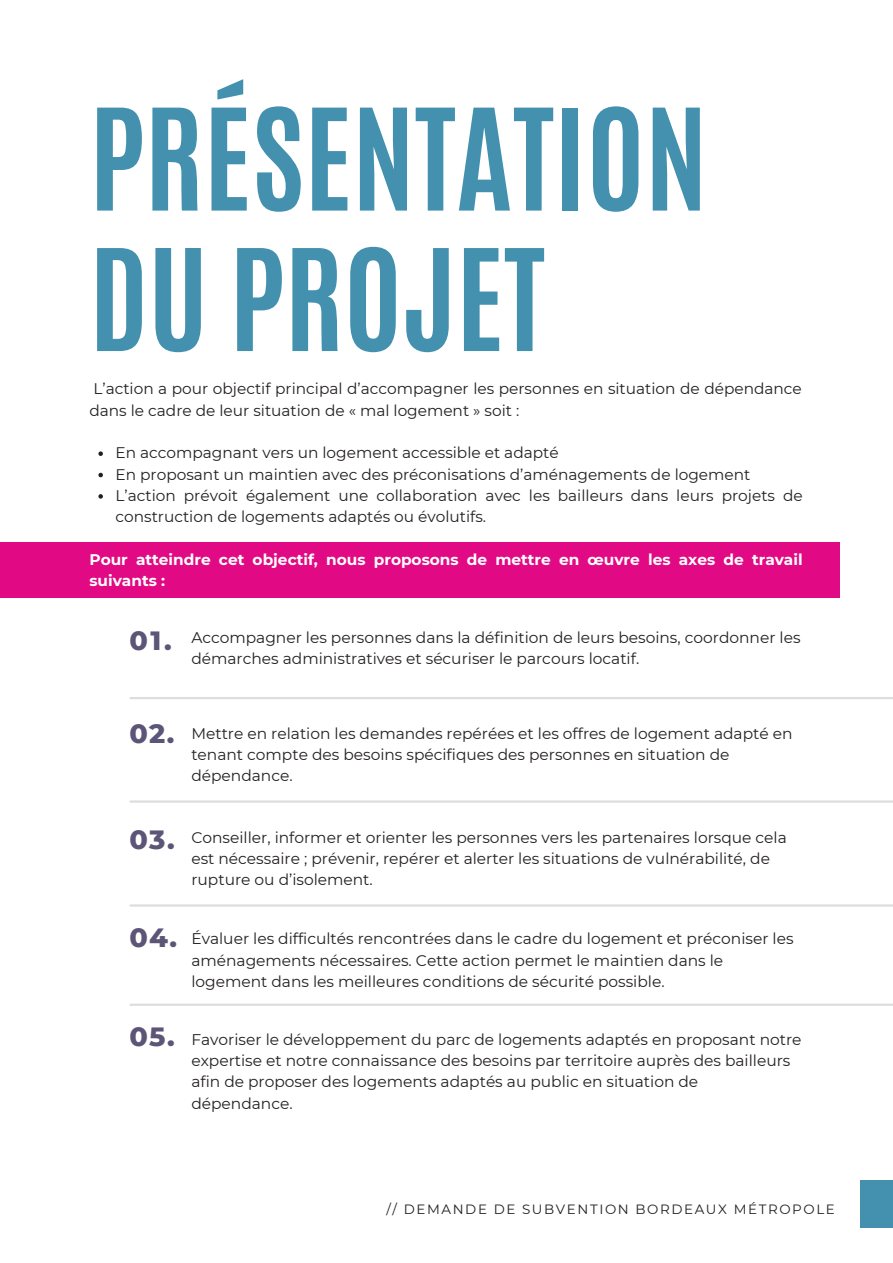
<style>
.page{position:relative;width:893px;height:1263px;background:#fff}
.page>*{position:absolute;margin:0;border:0;box-sizing:border-box;transform-origin:0 0}
.t1{font:700 119.85px/140.4px "Antonio";color:#4491af}
.t2{font:800 27px "Montserrat";letter-spacing:.055em;color:#5c5577}
.t3{font:15.45px/21.3px "Montserrat";color:#231f20}
.t4{font:15.3px/21.3px "Montserrat";color:#231f20}
.t5{font:700 15.3px/21.3px "Montserrat";color:#fff}
.t6{font:13.5px "Montserrat";letter-spacing:.12em;color:#231f20}
</style>
<div class="page">
<div style="left:860px;top:1181px;width:32px;height:47px;background:#4491af"></div>
<div style="left:0;top:542px;width:840px;height:56px;background:#e20984"></div>
<hr style="left:130px;top:697px;width:762px;height:2px;background:#dedddd">
<hr style="left:130px;top:800px;width:762px;height:3px;background:#dedddd">
<hr style="left:130px;top:904px;width:762px;height:3px;background:#dedddd">
<hr style="left:130px;top:1004px;width:762px;height:2px;background:#dedddd">
<svg style="left:98px;top:451px;width:5px;height:5px"></svg>
<svg style="left:98px;top:473px;width:5px;height:4px"></svg>
<svg style="left:98px;top:494px;width:5px;height:5px"></svg>
<h1 class="t1" style="left:89px;top:90px;width:619px">PRÉSENTATION<br>DU PROJET</h1>
<p class="t4" style="left:89px;top:378px;width:714px">L’action a pour objectif principal d’accompagner les personnes en situation de dépendance dans le cadre de leur situation de « mal logement » soit :</p>
<p class="t4" style="left:116px;top:442px;width:689px">En accompagnant vers un logement accessible et adapté<br>En proposant un maintien avec des préconisations d’aménagements de logement L’action prévoit également une collaboration avec les bailleurs dans leurs projets de construction de logements adaptés ou évolutifs.</p>
<p class="t5" style="left:89px;top:549px;width:715px">Pour atteindre cet objectif, nous proposons de mettre en œuvre les axes de travail suivants :</p>
<h2 class="t2" style="left:129px;top:624px;width:44px">01.</h2>
<p class="t3" style="left:191px;top:627px;width:611px">Accompagner les personnes dans la définition de leurs besoins, coordonner les démarches administratives et sécuriser le parcours locatif.</p>
<h2 class="t2" style="left:129px;top:717px;width:47px">02.</h2>
<p class="t3" style="left:191px;top:722px;width:602px">Mettre en relation les demandes repérées et les offres de logement adapté en tenant compte des besoins spécifiques des personnes en situation de dépendance.</p>
<h2 class="t2" style="left:129px;top:823px;width:47px">03.</h2>
<p class="t3" style="left:191px;top:827px;width:597px">Conseiller, informer et orienter les personnes vers les partenaires lorsque cela est nécessaire ; prévenir, repérer et alerter les situations de vulnérabilité, de rupture ou d’isolement.</p>
<h2 class="t2" style="left:129px;top:921px;width:49px">04.</h2>
<h2 class="t2" style="left:129px;top:1020px;width:47px">05.</h2>
<p class="t3" style="left:191px;top:928px;width:604px">Évaluer les difficultés rencontrées dans le cadre du logement et préconiser les aménagements nécessaires. Cette action permet le maintien dans le logement dans les meilleures conditions de sécurité possible.</p>
<p class="t3" style="left:191px;top:1028px;width:612px">Favoriser le développement du parc de logements adaptés en proposant notre expertise et notre connaissance des besoins par territoire auprès des bailleurs afin de proposer des logements adaptés au public en situation de dépendance.</p>
<p class="t6" style="left:386px;top:1201px;width:450px">// DEMANDE DE SUBVENTION BORDEAUX MÉTROPOLE</p>
</div>
